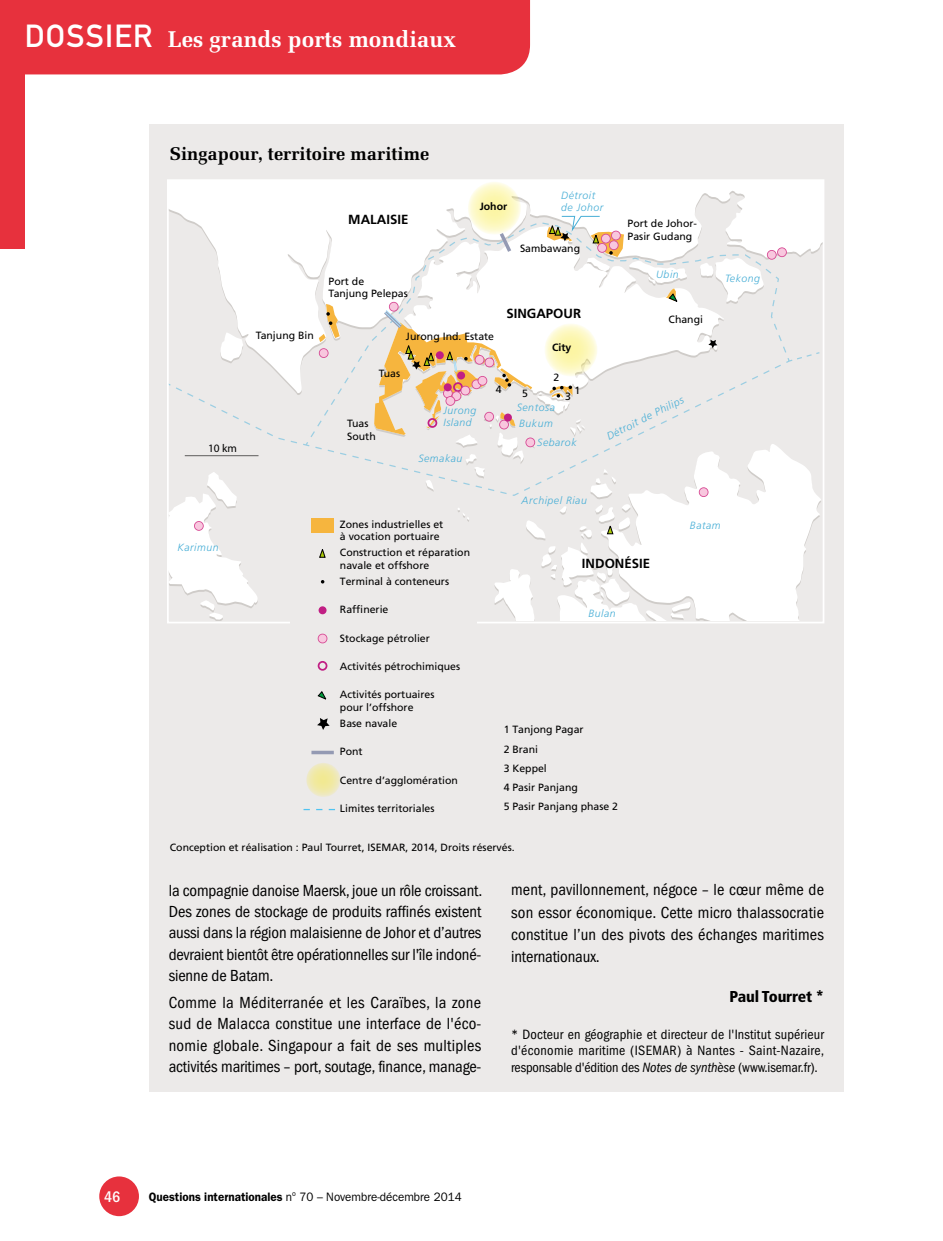
<style>
.page{position:relative;width:943px;height:1241px;background:#fff}
.page>*{position:absolute;margin:0;border:0;box-sizing:border-box;transform-origin:0 0}
.t1{font:700 22.75px "Melior LT Std";color:#fff}
.t2{font:700 18.38px "Melior LT Std";color:#000}
.t3{font:condensed 16.62px/21.5px "ITC Franklin Gothic Std";letter-spacing:-.005em;color:#000;text-align:justify}
.t4{font:900 condensed 15.75px "Frutiger LT Std";letter-spacing:-.01em;color:#000}
.t5{font:500 condensed 15.75px "ITC Franklin Gothic Std";color:#fff}
.t6{font:condensed 14px/16.8px "ITC Franklin Gothic Std";letter-spacing:-.01em;color:#000;text-align:justify}
.t7{font:700 13.12px "Frutiger LT Std";color:#000}
.t8{font:12.25px "ITC Franklin Gothic Std";color:#000;scale:.95 1}
.t9{font:11.38px "Myriad";color:#000}
.t10{font:10.5px/19.2px "Frutiger LT Std";color:#000}
.t11{font:italic 300 10.5px/12.6px "Frutiger LT Std";letter-spacing:.05em;color:#47aed6}
.t12{font:700 10.5px "Frutiger LT Std";color:#000}
.s1{font-family:"DIN Mittelschrift Std";font-weight:400;font-size:31.5px}
.s2{font-style:italic}
.s3{font-weight:600}
</style>
<div class="page">
<div style="left:25px;top:0;width:505px;height:74px;background:#e7313d"></div>
<div style="left:0;top:0;width:25px;height:248px;background:#e7313d"></div>
<div style="left:99px;top:1176px;width:40px;height:39px;background:#e7313d;border-radius:50%"></div>
<div style="left:149px;top:124px;width:694px;height:967px;background:#eceae9"></div>
<svg style="left:184px;top:393px;width:187px;height:69px"></svg>
<svg style="left:170px;top:182px;width:651px;height:211px;fill:#fff"></svg>
<svg style="left:220px;top:332px;width:23px;height:31px"></svg>
<svg style="left:468px;top:182px;width:53px;height:53px;background:#fcf7c1"></svg>
<svg style="left:170px;top:472px;width:88px;height:148px"></svg>
<svg style="left:319px;top:304px;width:21px;height:54px"></svg>
<svg style="left:374px;top:216px;width:447px;height:404px"></svg>
<div style="left:167px;top:179px;width:657px;height:444px;border:2px solid #fff"></div>
<svg style="left:317px;top:718px;width:12px;height:11px"></svg>
<div style="left:311px;top:517px;width:23px;height:15px;background:#f6b53e"></div>
<svg style="left:319px;top:549px;width:7px;height:8px"></svg>
<svg style="left:317px;top:691px;width:9px;height:8px"></svg>
<div style="left:318px;top:661px;width:9px;height:9px;border:2px solid #c11f84;border-radius:50%"></div>
<svg style="left:318px;top:633px;width:9px;height:10px"></svg>
<div style="left:318px;top:606px;width:8px;height:8px;background:#c11f84;border-radius:50%"></div>
<svg style="left:306px;top:762px;width:34px;height:35px"></svg>
<svg style="left:311px;top:750px;width:23px;height:4px"></svg>
<svg style="left:303px;top:808px;width:32px;height:2px"></svg>
<div style="left:290px;top:618px;width:187px;height:11px;background:#eceae9"></div>
<h1 class="t1" style="left:25px;top:26px;width:433px"><span class="s1">DOSSIER</span> Les grands ports mondiaux</h1>
<p class="t2" style="left:170px;top:142px;width:261px">Singapour, territoire maritime</p>
<p class="t7" style="left:348px;top:212px;width:62px">MALAISIE</p>
<p class="t10" style="left:328px;top:275px;width:81px;line-height:12.6px">Port de<br>Tanjung Pelepas</p>
<p class="t12" style="left:480px;top:200px;width:29px">Johor</p>
<p class="t11" style="left:561px;top:189px;width:44px">Détroit de Johor</p>
<p class="t10" style="left:520px;top:239px;width:62px">Sambawang</p>
<p class="t7" style="left:506px;top:306px;width:76px">SINGAPOUR</p>
<p class="t10" style="left:256px;top:326px;width:60px">Tanjung Bin</p>
<p class="t10" style="left:406px;top:327px;width:90px">Jurong Ind. Estate</p>
<p class="t10" style="left:379px;top:363px;width:23px">Tuas</p>
<p class="t12" style="left:552px;top:341px;width:21px">City</p>
<p class="t10" style="left:553px;top:367px;width:7px">2</p>
<p class="t10" style="left:627px;top:217px;width:71px;line-height:12.6px">Port de Johor-<br>Pasir Gudang</p>
<p class="t11" style="left:656px;top:268px;width:24px">Ubin</p>
<p class="t10" style="left:668px;top:310px;width:36px">Changi</p>
<p class="t9" style="left:208px;top:442px;width:31px">10 km</p>
<p class="t10" style="left:347px;top:417px;width:30px;line-height:12.6px">Tuas<br>South</p>
<p class="t10" style="left:496px;top:379px;width:7px">4</p>
<p class="t10" style="left:574px;top:381px;width:7px">1</p>
<p class="t10" style="left:522px;top:384px;width:7px">5</p>
<p class="t10" style="left:565px;top:387px;width:7px">3</p>
<p class="t11" style="left:443px;top:404px;width:34px">Jurong<br>Island</p>
<p class="t11" style="left:604px;top:431px;width:86px;rotate:-27deg">Détroit de Philips</p>
<p class="t11" style="left:516px;top:401px;width:40px">Sentosa</p>
<p class="t11" style="left:537px;top:436px;width:41px">Sebarok</p>
<p class="t11" style="left:519px;top:417px;width:35px">Bukum</p>
<p class="t11" style="left:418px;top:452px;width:45px">Semakau</p>
<p class="t11" style="left:521px;top:494px;width:67px">Archipel Riau</p>
<p class="t11" style="left:725px;top:272px;width:36px">Tekong</p>
<p class="t11" style="left:177px;top:541px;width:43px">Karimun</p>
<p class="t10" style="left:340px;top:518px;width:105px;line-height:12.2px">Zones industrielles et à vocation portuaire</p>
<p class="t10" style="left:340px;top:546px;width:132px;line-height:12.2px">Construction et réparation navale et offshore</p>
<p class="t10" style="left:340px;top:571px;width:111px">Terminal à conteneurs</p>
<p class="t10" style="left:340px;top:600px;width:50px">Raffinerie</p>
<p class="t10" style="left:340px;top:628px;width:91px">Stockage pétrolier</p>
<p class="t10" style="left:340px;top:656px;width:122px">Activités pétrochimiques</p>
<p class="t10" style="left:340px;top:688px;width:96px;line-height:12.2px">Activités portuaires pour l’offshore</p>
<p class="t10" style="left:340px;top:713px;width:59px">Base navale</p>
<p class="t10" style="left:340px;top:741px;width:24px">Pont</p>
<p class="t10" style="left:340px;top:770px;width:119px">Centre d’agglomération</p>
<p class="t10" style="left:340px;top:798px;width:96px">Limites territoriales</p>
<p class="t7" style="left:582px;top:555px;width:70px">INDONÉSIE</p>
<p class="t11" style="left:588px;top:606px;width:29px">Bulan</p>
<p class="t10" style="left:503px;top:720px;width:116px">1 Tanjong Pagar<br>2 Brani<br>3 Keppel<br>4 Pasir Panjang<br>5 Pasir Panjang phase 2</p>
<p class="t10" style="left:170px;top:837px;width:346px">Conception et réalisation : Paul Tourret, ISEMAR, 2014, Droits réservés.</p>
<p class="t11" style="left:690px;top:519px;width:32px">Batam</p>
<p class="t3" style="left:169px;top:879px;width:315px">la compagnie danoise Maersk, joue un rôle croissant.<br>Des zones de stockage de produits raffinés existent aussi dans la région malaisienne de Johor et d’autres devraient bientôt être opérationnelles sur l'île indoné&shy;sienne de Batam.</p>
<p class="t3" style="left:169px;top:991px;width:314px">Comme la Méditerranée et les Caraïbes, la zone sud de Malacca constitue une interface de l'éco&shy;nomie globale. Singapour a fait de ses multiples activités maritimes – port, soutage, finance, manage-</p>
<p class="t3" style="left:511px;top:878px;width:314px;line-height:22.1px">ment, pavillonnement, négoce – le cœur même de son essor économique. Cette micro thalassocratie constitue l’un des pivots des échanges maritimes internationaux.</p>
<p class="t4" style="left:729px;top:986px;width:96px">Paul Tourret *</p>
<p class="t6" style="left:511px;top:1025px;width:314px">* Docteur en géographie et directeur de l'Institut supérieur d'économie maritime (ISEMAR) à Nantes - Saint-Nazaire, responsable d'édition des <span class="s2">Notes de synthèse</span> (www.isemar.fr).</p>
<p class="t5" style="left:104px;top:1187px;width:18px">46</p>
<p class="t8" style="left:149px;top:1189px;width:331px"><span class="s3">Questions internationales</span> n<sup>o</sup> 70 – Novembre-décembre 2014</p>
</div>
